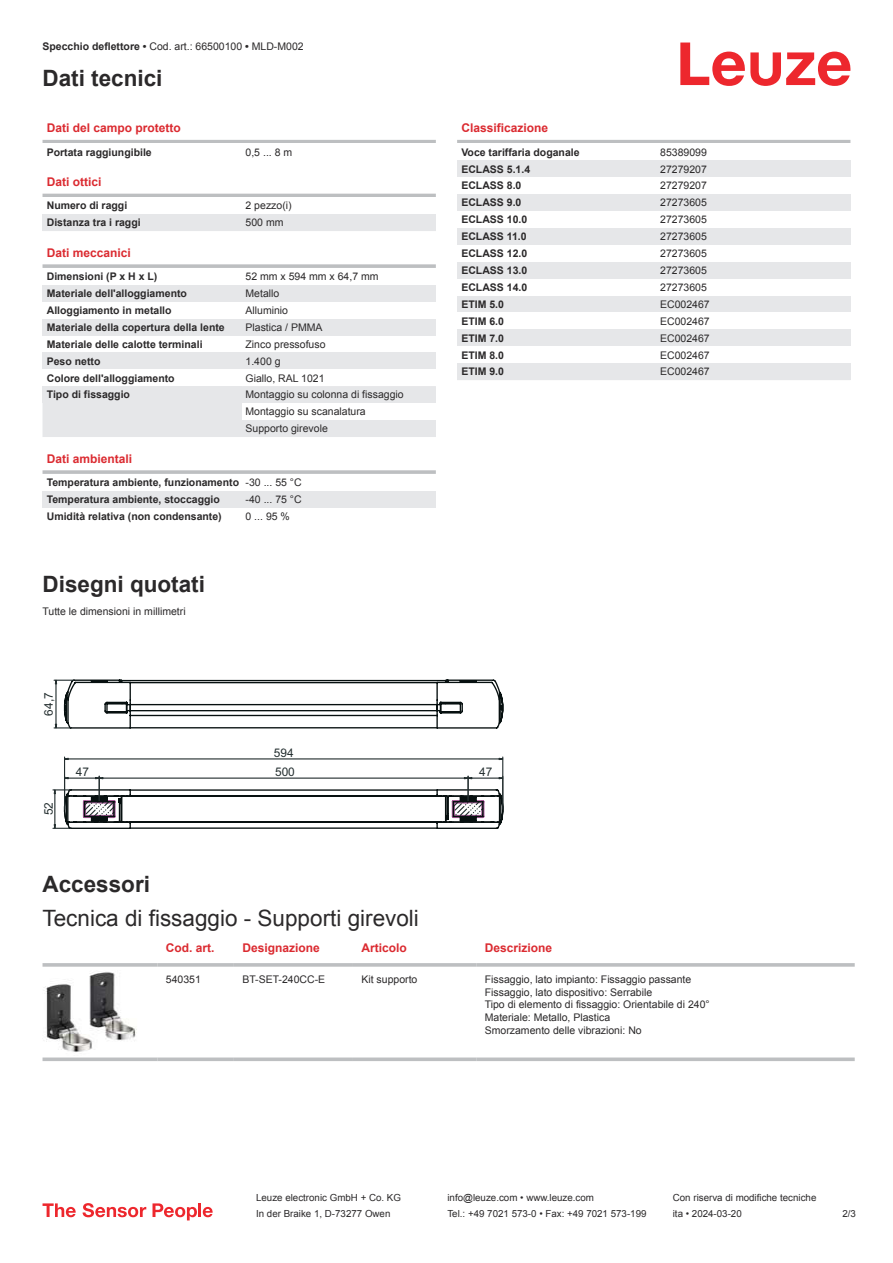
<style>
.page{position:relative;width:893px;height:1263px;background:#fff}
.page>*{position:absolute;margin:0;border:0;box-sizing:border-box;transform-origin:0 0}
.t1{font:22.5px "Arial";color:#2b292a}
.t2{font:700 22.5px "Arial";color:#2b292a}
.t3{font:700 12px "Arial";color:#db2a30}
.t4{font:11.85px "Arial";color:#222d2e}
.t5{font:10.5px/12.6px "Arial";color:#2b292a}
.t6{font:700 10.5px/17px "Arial";color:#2b292a}
.t7{font:9.75px "Arial";color:#2b292a}
.s1{font-weight:700}
.s2{font-weight:400}
</style>
<div class="page">
<svg style="left:680px;top:43px;width:170px;height:43px"></svg>
<div style="left:43px;top:403px;width:199px;height:34px;background:#e6e7e9"></div>
<hr style="left:43px;top:140px;width:393px;height:3px;background:#bdbfc1">
<hr style="left:43px;top:194px;width:393px;height:3px;background:#bdbfc1">
<div style="left:43px;top:214px;width:199px;height:17px;background:#e6e7e9"></div>
<div style="left:242px;top:214px;width:194px;height:17px;background:#e6e7e9"></div>
<svg style="left:43px;top:264px;width:393px;height:4px;background:#c3c5c7"></svg>
<div style="left:43px;top:285px;width:199px;height:17px;background:#e6e7e9"></div>
<div style="left:242px;top:285px;width:194px;height:17px;background:#e6e7e9"></div>
<div style="left:43px;top:319px;width:199px;height:17px;background:#e6e7e9"></div>
<div style="left:242px;top:319px;width:194px;height:17px;background:#e6e7e9"></div>
<div style="left:43px;top:352px;width:199px;height:17px;background:#e6e7e9"></div>
<div style="left:242px;top:352px;width:194px;height:17px;background:#e6e7e9"></div>
<div style="left:43px;top:386px;width:199px;height:17px;background:#e6e7e9"></div>
<div style="left:242px;top:386px;width:194px;height:51px;background:#e6e7e9"></div>
<div style="left:242px;top:403px;width:194px;height:17px;background:#fff"></div>
<svg style="left:43px;top:470px;width:393px;height:4px;background:#c3c5c7"></svg>
<div style="left:43px;top:491px;width:199px;height:17px;background:#e6e7e9"></div>
<div style="left:242px;top:491px;width:194px;height:17px;background:#e6e7e9"></div>
<svg style="left:43px;top:963px;width:114px;height:4px"></svg>
<svg style="left:157px;top:963px;width:77px;height:4px"></svg>
<svg style="left:234px;top:963px;width:119px;height:4px"></svg>
<svg style="left:353px;top:963px;width:123px;height:4px"></svg>
<svg style="left:476px;top:963px;width:379px;height:4px;background:#c3c5c7"></svg>
<svg style="left:43px;top:1057px;width:114px;height:4px"></svg>
<svg style="left:157px;top:1057px;width:77px;height:4px"></svg>
<svg style="left:234px;top:1057px;width:119px;height:4px"></svg>
<svg style="left:353px;top:1057px;width:123px;height:4px"></svg>
<svg style="left:476px;top:1057px;width:379px;height:4px;background:#c5c7c9"></svg>
<img style="left:44px;top:972px;width:93px;height:80px">
<hr style="left:457px;top:140px;width:393px;height:3px;background:#bdbfc1">
<div style="left:457px;top:160px;width:200px;height:17px;background:#e6e7e9"></div>
<div style="left:657px;top:160px;width:193px;height:17px;background:#e6e7e9"></div>
<div style="left:457px;top:194px;width:200px;height:17px;background:#e6e7e9"></div>
<div style="left:657px;top:194px;width:193px;height:17px;background:#e6e7e9"></div>
<div style="left:457px;top:228px;width:200px;height:17px;background:#e6e7e9"></div>
<div style="left:657px;top:228px;width:193px;height:17px;background:#e6e7e9"></div>
<div style="left:457px;top:262px;width:200px;height:17px;background:#e6e7e9"></div>
<div style="left:657px;top:262px;width:193px;height:17px;background:#e6e7e9"></div>
<div style="left:457px;top:296px;width:200px;height:16px;background:#e6e7e9"></div>
<div style="left:657px;top:296px;width:193px;height:16px;background:#e6e7e9"></div>
<div style="left:457px;top:329px;width:200px;height:17px;background:#e6e7e9"></div>
<div style="left:657px;top:329px;width:193px;height:17px;background:#e6e7e9"></div>
<div style="left:457px;top:363px;width:200px;height:17px;background:#e6e7e9"></div>
<div style="left:657px;top:363px;width:193px;height:17px;background:#e6e7e9"></div>
<svg style="left:43px;top:1203px;width:33px;height:14px"></svg>
<svg style="left:83px;top:1203px;width:63px;height:14px"></svg>
<svg style="left:153px;top:1203px;width:44px;height:17px"></svg>
<hr style="left:198px;top:1203px;width:3px;height:14px;background:#ed272d">
<svg style="left:203px;top:1207px;width:10px;height:10px"></svg>
<svg style="left:64px;top:756px;width:439px;height:19px"></svg>
<hr style="left:64px;top:757px;width:1px;height:52px;background:#222d2e">
<hr style="left:502px;top:757px;width:1px;height:52px;background:#222d2e">
<hr style="left:68px;top:758px;width:431px;height:1px;background:#222d2e">
<svg style="left:65px;top:757px;width:5px;height:4px"></svg>
<svg style="left:498px;top:757px;width:5px;height:4px"></svg>
<svg style="left:54px;top:679px;width:449px;height:50px"></svg>
<svg style="left:53px;top:775px;width:450px;height:54px"></svg>
<p class="t5" style="left:43px;top:41px;width:263px"><span class="s1">Specchio deflettore •</span> Cod. art.: 66500100 <span class="s1">•</span> MLD-M002</p>
<h1 class="t2" style="left:43px;top:70px;width:122px">Dati tecnici</h1>
<p class="t3" style="left:47px;top:123px;width:136px">Dati del campo protetto</p>
<p class="t6" style="left:47px;top:144px;width:107px">Portata raggiungibile</p>
<p class="t5" style="left:246px;top:147px;width:48px">0,5 ... 8 m</p>
<p class="t3" style="left:47px;top:177px;width:56px">Dati ottici</p>
<p class="t6" style="left:47px;top:198px;width:82px">Numero di raggi</p>
<p class="t5" style="left:246px;top:200px;width:48px">2 pezzo(i)</p>
<p class="t6" style="left:47px;top:215px;width:95px">Distanza tra i raggi</p>
<p class="t5" style="left:246px;top:217px;width:39px">500 mm</p>
<p class="t3" style="left:47px;top:248px;width:86px">Dati meccanici</p>
<p class="t6" style="left:47px;top:269px;width:112px">Dimensioni (P x H x L)</p>
<p class="t5" style="left:246px;top:271px;width:135px">52 mm x 594 mm x 64,7 mm</p>
<p class="t6" style="left:47px;top:286px;width:142px">Materiale dell'alloggiamento</p>
<p class="t5" style="left:246px;top:288px;width:35px">Metallo</p>
<p class="t6" style="left:47px;top:303px;width:126px">Alloggiamento in metallo</p>
<p class="t5" style="left:246px;top:305px;width:44px">Alluminio</p>
<p class="t6" style="left:47px;top:320px;width:179px">Materiale della copertura della lente</p>
<p class="t5" style="left:246px;top:322px;width:79px">Plastica / PMMA</p>
<p class="t6" style="left:47px;top:337px;width:157px">Materiale delle calotte terminali</p>
<p class="t5" style="left:246px;top:339px;width:81px">Zinco pressofuso</p>
<p class="t6" style="left:47px;top:353px;width:55px">Peso netto</p>
<p class="t5" style="left:246px;top:356px;width:37px">1.400 g</p>
<p class="t6" style="left:47px;top:370px;width:129px">Colore dell'alloggiamento</p>
<p class="t5" style="left:246px;top:373px;width:80px">Giallo, RAL 1021</p>
<p class="t6" style="left:47px;top:387px;width:85px">Tipo di fissaggio</p>
<p class="t5" style="left:246px;top:387px;width:160px;line-height:17px">Montaggio su colonna di fissaggio<br>Montaggio su scanalatura<br>Supporto girevole</p>
<p class="t3" style="left:47px;top:454px;width:87px">Dati ambientali</p>
<p class="t6" style="left:47px;top:475px;width:256px">Temperatura ambiente, funzionamento <span class="s2">-30 ... 55 °C<br></span>Temperatura ambiente, stoccaggio</p>
<p class="t5" style="left:246px;top:494px;width:58px">-40 ... 75 °C</p>
<p class="t6" style="left:47px;top:509px;width:177px">Umidità relativa (non condensante)</p>
<p class="t5" style="left:246px;top:511px;width:46px">0 ... 95 %</p>
<h1 class="t2" style="left:43px;top:575px;width:164px">Disegni quotati</h1>
<p class="t5" style="left:43px;top:606px;width:145px">Tutte le dimensioni in millimetri</p>
<p class="t4" style="left:44px;top:716px;width:25px;rotate:-90deg">64,7</p>
<p class="t4" style="left:274px;top:748px;width:21px">594</p>
<p class="t3" style="left:461px;top:123px;width:88px">Classificazione</p>
<p class="t6" style="left:461px;top:144px;width:120px">Voce tariffaria doganale</p>
<p class="t5" style="left:660px;top:147px;width:48px">85389099</p>
<p class="t6" style="left:461px;top:161px;width:70px">ECLASS 5.1.4</p>
<p class="t5" style="left:660px;top:164px;width:48px">27279207</p>
<p class="t6" style="left:461px;top:178px;width:62px">ECLASS 8.0</p>
<p class="t5" style="left:660px;top:180px;width:48px">27279207</p>
<p class="t6" style="left:461px;top:195px;width:62px">ECLASS 9.0</p>
<p class="t5" style="left:660px;top:197px;width:48px">27273605</p>
<p class="t6" style="left:461px;top:212px;width:67px">ECLASS 10.0</p>
<p class="t5" style="left:660px;top:214px;width:48px">27273605</p>
<p class="t6" style="left:461px;top:229px;width:67px">ECLASS 11.0</p>
<p class="t5" style="left:660px;top:231px;width:48px">27273605</p>
<p class="t6" style="left:461px;top:246px;width:67px">ECLASS 12.0</p>
<p class="t5" style="left:660px;top:248px;width:48px">27273605</p>
<p class="t6" style="left:461px;top:263px;width:67px">ECLASS 13.0</p>
<p class="t5" style="left:660px;top:265px;width:48px">27273605</p>
<p class="t6" style="left:461px;top:280px;width:67px">ECLASS 14.0</p>
<p class="t5" style="left:660px;top:282px;width:48px">27273605</p>
<p class="t6" style="left:461px;top:297px;width:44px">ETIM 5.0</p>
<p class="t5" style="left:660px;top:299px;width:51px">EC002467</p>
<p class="t6" style="left:461px;top:313px;width:44px">ETIM 6.0</p>
<p class="t5" style="left:660px;top:316px;width:51px">EC002467</p>
<p class="t6" style="left:461px;top:330px;width:44px">ETIM 7.0</p>
<p class="t5" style="left:660px;top:333px;width:51px">EC002467</p>
<p class="t6" style="left:461px;top:347px;width:44px">ETIM 8.0</p>
<p class="t5" style="left:660px;top:349px;width:51px">EC002467</p>
<p class="t6" style="left:461px;top:364px;width:44px">ETIM 9.0</p>
<p class="t5" style="left:660px;top:366px;width:51px">EC002467</p>
<p class="t4" style="left:44px;top:815px;width:15px;rotate:-90deg">52</p>
<p class="t4" style="left:275px;top:768px;width:21px">500</p>
<p class="t4" style="left:76px;top:768px;width:15px">47</p>
<p class="t4" style="left:479px;top:768px;width:15px">47</p>
<h1 class="t2" style="left:43px;top:876px;width:109px">Accessori</h1>
<h1 class="t1" style="left:43px;top:910px;width:378px">Tecnica di fissaggio - Supporti girevoli</h1>
<p class="t3" style="left:166px;top:943px;width:50px">Cod. art.</p>
<p class="t3" style="left:242px;top:943px;width:79px">Designazione</p>
<p class="t3" style="left:361px;top:943px;width:47px">Articolo</p>
<p class="t3" style="left:485px;top:943px;width:69px">Descrizione</p>
<p class="t5" style="left:166px;top:974px;width:37px">540351</p>
<p class="t5" style="left:242px;top:974px;width:84px">BT-SET-240CC-E</p>
<p class="t5" style="left:361px;top:974px;width:58px">Kit supporto</p>
<p class="t5" style="left:485px;top:974px;width:226px">Fissaggio, lato impianto: Fissaggio passante Fissaggio, lato dispositivo: Serrabile<br>Tipo di elemento di fissaggio: Orientabile di 240° Materiale: Metallo, Plastica<br>Smorzamento delle vibrazioni: No</p>
<p class="t7" style="left:256px;top:1194px;width:146px">Leuze electronic GmbH + Co. KG</p>
<p class="t7" style="left:447px;top:1194px;width:148px">info@leuze.com • www.leuze.com</p>
<p class="t7" style="left:673px;top:1194px;width:145px">Con riserva di modifiche tecniche</p>
<p class="t7" style="left:256px;top:1210px;width:136px">In der Braike 1, D-73277 Owen</p>
<p class="t7" style="left:447px;top:1210px;width:201px">Tel.: +49 7021 573-0 • Fax: +49 7021 573-199</p>
<p class="t7" style="left:673px;top:1210px;width:70px">ita • 2024-03-20</p>
<p class="t7" style="left:842px;top:1210px;width:15px">2 /3</p>
</div>
